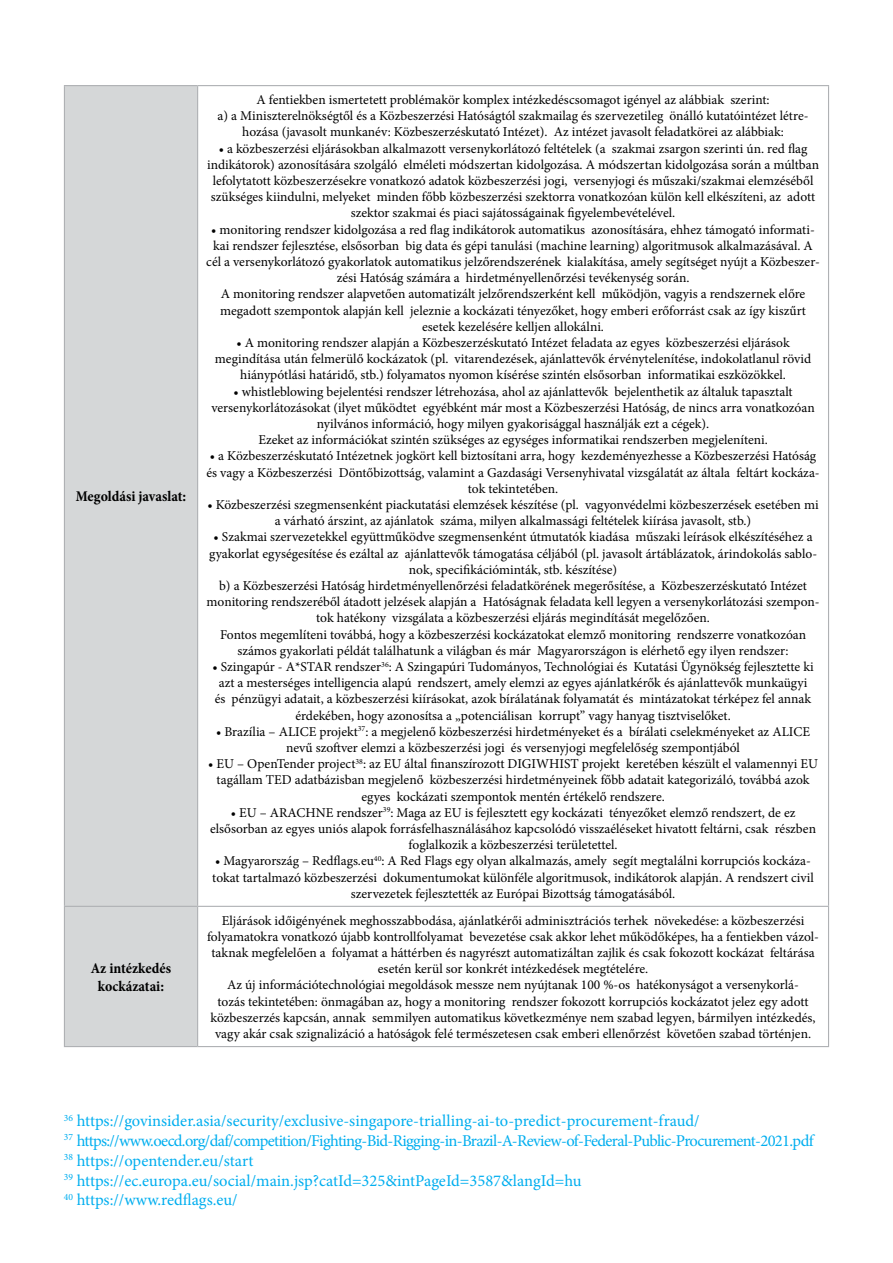
<style>
.page{position:relative;width:893px;height:1263px;background:#fff}
.page>*{position:absolute;margin:0;border:0;box-sizing:border-box;transform-origin:0 0}
.t1{font:16.5px/19.8px "Minion Pro";letter-spacing:-.01em;color:#00aeef}
.t2{font:700 condensed 15px/18px "Minion Pro";color:#000;text-align:center}
.t3{font:13.5px/16.2px "Minion Pro";color:#000;text-align:center}
</style>
<div class="page">
<div style="left:65px;top:86px;width:132px;height:960px;background:#d5d7d8"></div>
<hr style="left:64px;top:85px;width:134px;height:1px;background:#afb1b4">
<hr style="left:64px;top:906px;width:134px;height:1px;background:#afb1b4">
<hr style="left:64px;top:86px;width:1px;height:820px;background:#afb1b4">
<hr style="left:64px;top:907px;width:1px;height:139px;background:#afb1b4">
<hr style="left:64px;top:1046px;width:134px;height:1px;background:#afb1b4">
<hr style="left:198px;top:906px;width:631px;height:1px;background:#afb1b4">
<hr style="left:197px;top:86px;width:1px;height:820px;background:#afb1b4">
<hr style="left:828px;top:86px;width:1px;height:820px;background:#afb1b4">
<hr style="left:197px;top:907px;width:1px;height:139px;background:#afb1b4">
<hr style="left:828px;top:907px;width:1px;height:139px;background:#afb1b4">
<hr style="left:198px;top:1046px;width:631px;height:1px;background:#afb1b4">
<hr style="left:198px;top:85px;width:631px;height:1px;background:#afb1b4">
<p class="t2" style="left:76px;top:488px;width:112px">Megoldási javaslat:</p>
<p class="t2" style="left:91px;top:959px;width:82px">Az intézkedés kockázatai:</p>
<p class="t3" style="left:218px;top:92px;width:592px">A fentiekben ismertetett problémakör komplex intézkedéscsomagot igényel az alábbiak szerint:<br>a) a Miniszterelnökségtől és a Közbeszerzési Hatóságtól szakmailag és szervezetileg önálló kutatóintézet létre&shy;hozása (javasolt munkanév: Közbeszerzéskutató Intézet). Az intézet javasolt feladatkörei az alábbiak:</p>
<p class="t3" style="left:207px;top:140px;width:613px">• a közbeszerzési eljárásokban alkalmazott versenykorlátozó feltételek (a szakmai zsargon szerinti ún. red flag indikátorok) azonosítására szolgáló elméleti módszertan kidolgozása. A módszertan kidolgozása során a múltban lefolytatott közbeszerzésekre vonatkozó adatok közbeszerzési jogi, versenyjogi és műszaki/szakmai elemzéséből szükséges kiindulni, melyeket minden főbb közbeszerzési szektorra vonatkozóan külön kell elkészíteni, az adott szektor szakmai és piaci sajátosságainak figyelembevételével.</p>
<p class="t3" style="left:206px;top:221px;width:615px">• monitoring rendszer kidolgozása a red flag indikátorok automatikus azonosítására, ehhez támogató informati&shy;kai rendszer fejlesztése, elsősorban big data és gépi tanulási (machine learning) algoritmusok alkalmazásával. A cél a versenykorlátozó gyakorlatok automatikus jelzőrendszerének kialakítása, amely segítséget nyújt a Közbeszer&shy;zési Hatóság számára a hirdetményellenőrzési tevékenység során.<br>A monitoring rendszer alapvetően automatizált jelzőrendszerként kell működjön, vagyis a rendszernek előre megadott szempontok alapján kell jeleznie a kockázati tényezőket, hogy emberi erőforrást csak az így kiszűrt esetek kezelésére kelljen allokálni.</p>
<p class="t3" style="left:215px;top:335px;width:598px">• A monitoring rendszer alapján a Közbeszerzéskutató Intézet feladata az egyes közbeszerzési eljárások megindítása után felmerülő kockázatok (pl. vitarendezések, ajánlattevők érvénytelenítése, indokolatlanul rövid hiánypótlási határidő, stb.) folyamatos nyomon kísérése szintén elsősorban informatikai eszközökkel.</p>
<p class="t3" style="left:211px;top:383px;width:605px">• whistleblowing bejelentési rendszer létrehozása, ahol az ajánlattevők bejelenthetik az általuk tapasztalt versenykorlátozásokat (ilyet működtet egyébként már most a Közbeszerzési Hatóság, de nincs arra vonatkozóan nyilvános információ, hogy milyen gyakorisággal használják ezt a cégek).<br>Ezeket az információkat szintén szükséges az egységes informatikai rendszerben megjeleníteni.</p>
<p class="t3" style="left:206px;top:448px;width:615px">• a Közbeszerzéskutató Intézetnek jogkört kell biztosítani arra, hogy kezdeményezhesse a Közbeszerzési Hatóság és vagy a Közbeszerzési Döntőbizottság, valamint a Gazdasági Versenyhivatal vizsgálatát az általa feltárt kockáza&shy;tok tekintetében.</p>
<p class="t3" style="left:207px;top:497px;width:613px">• Közbeszerzési szegmensenként piackutatási elemzések készítése (pl. vagyonvédelmi közbeszerzések esetében mi a várható árszint, az ajánlatok száma, milyen alkalmassági feltételek kiírása javasolt, stb.)</p>
<p class="t3" style="left:207px;top:529px;width:614px">• Szakmai szervezetekkel együttműködve szegmensenként útmutatók kiadása műszaki leírások elkészítéséhez a gyakorlat egységesítése és ezáltal az ajánlattevők támogatása céljából (pl. javasolt ártáblázatok, árindokolás sablo&shy;nok, specifikációminták, stb. készítése)<br>b) a Közbeszerzési Hatóság hirdetményellenőrzési feladatkörének megerősítése, a Közbeszerzéskutató Intézet monitoring rendszeréből átadott jelzések alapján a Hatóságnak feladata kell legyen a versenykorlátozási szempon&shy;tok hatékony vizsgálata a közbeszerzési eljárás megindítását megelőzően.<br>Fontos megemlíteni továbbá, hogy a közbeszerzési kockázatokat elemző monitoring rendszerre vonatkozóan számos gyakorlati példát találhatunk a világban és már Magyarországon is elérhető egy ilyen rendszer:</p>
<p class="t3" style="left:212px;top:659px;width:603px">• Szingapúr - A*STAR rendszer<sup>36</sup>: A Szingapúri Tudományos, Technológiai és Kutatási Ügynökség fejlesztette ki azt a mesterséges intelligencia alapú rendszert, amely elemzi az egyes ajánlatkérők és ajánlattevők munkaügyi és pénzügyi adatait, a közbeszerzési kiírásokat, azok bírálatának folyamatát és mintázatokat térképez fel annak érdekében, hogy azonosítsa a „potenciálisan korrupt” vagy hanyag tisztviselőket.</p>
<p class="t3" style="left:216px;top:723px;width:595px">• Brazília – ALICE projekt<sup>37</sup>: a megjelenő közbeszerzési hirdetményeket és a bírálati cselekményeket az ALICE nevű szoftver elemzi a közbeszerzési jogi és versenyjogi megfelelőség szempontjából</p>
<p class="t3" style="left:208px;top:756px;width:611px">• EU – OpenTender project<sup>38</sup>: az EU által finanszírozott DIGIWHIST projekt keretében készült el valamennyi EU tagállam TED adatbázisban megjelenő közbeszerzési hirdetményeinek főbb adatait kategorizáló, továbbá azok egyes kockázati szempontok mentén értékelő rendszere.</p>
<p class="t3" style="left:210px;top:804px;width:607px">• EU – ARACHNE rendszer<sup>39</sup>: Maga az EU is fejlesztett egy kockázati tényezőket elemző rendszert, de ez elsősorban az egyes uniós alapok forrásfelhasználásához kapcsolódó visszaéléseket hivatott feltárni, csak részben foglalkozik a közbeszerzési területettel.</p>
<p class="t3" style="left:212px;top:853px;width:603px">• Magyarország – Redflags.eu<sup>40</sup>: A Red Flags egy olyan alkalmazás, amely segít megtalálni korrupciós kockáza&shy;tokat tartalmazó közbeszerzési dokumentumokat különféle algoritmusok, indikátorok alapján. A rendszert civil szervezetek fejlesztették az Európai Bizottság támogatásából.</p>
<p class="t3" style="left:207px;top:912px;width:613px">Eljárások időigényének meghosszabbodása, ajánlatkérői adminisztrációs terhek növekedése: a közbeszerzési folyamatokra vonatkozó újabb kontrollfolyamat bevezetése csak akkor lehet működőképes, ha a fentiekben vázol&shy;taknak megfelelően a folyamat a háttérben és nagyrészt automatizáltan zajlik és csak fokozott kockázat feltárása esetén kerül sor konkrét intézkedések megtételére.<br>Az új információtechnológiai megoldások messze nem nyújtanak 100 %-os hatékonyságot a versenykorlá-<br>tozás tekintetében: önmagában az, hogy a monitoring rendszer fokozott korrupciós kockázatot jelez egy adott közbeszerzés kapcsán, annak semmilyen automatikus következménye nem szabad legyen, bármilyen intézkedés, vagy akár csak szignalizáció a hatóságok felé természetesen csak emberi ellenőrzést követően szabad történjen.</p>
<p class="t1" style="left:64px;top:1111px;width:751px"><sup>36</sup> https://govinsider.asia/security/exclusive-singapore-trialling-ai-to-predict-procurement-fraud/<br><sup>37</sup> https://www.oecd.org/daf/competition/Fighting-Bid-Rigging-in-Brazil-A-Review-of-Federal-Public-Procurement-2021.pdf <sup>38</sup> https://opentender.eu/start<br><sup>39</sup> https://ec.europa.eu/social/main.jsp?catId=325&amp;intPageId=3587&amp;langId=hu<br><sup>40</sup> https://www.redflags.eu/</p>
</div>
